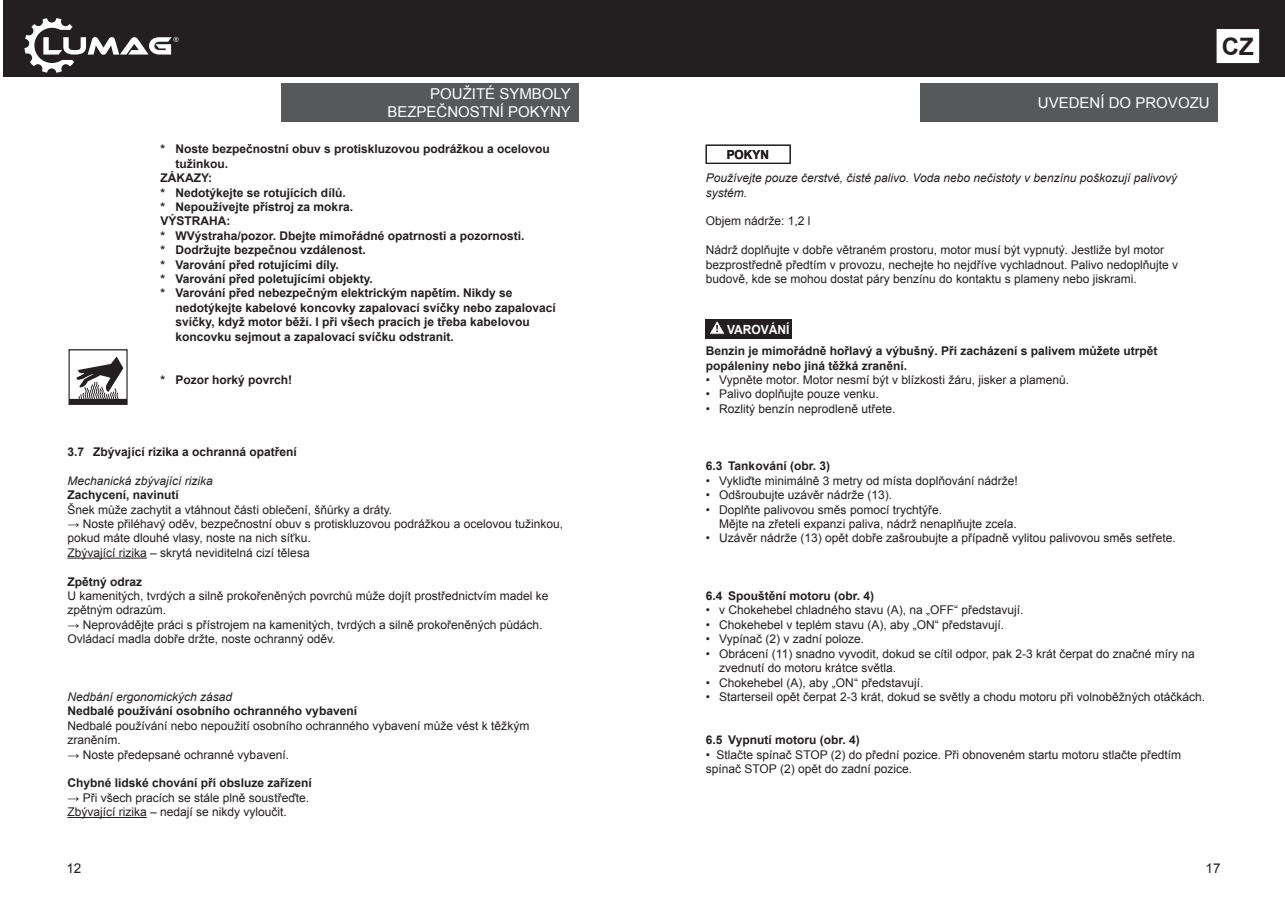
<style>
.page{position:relative;width:1285px;height:919px;background:#fff}
.page>*{position:absolute;margin:0;border:0;box-sizing:border-box;transform-origin:0 0}
.t1{font:700 24px "Arial";color:#231f20}
.t2{font:15px/18px "Arial";color:#fff;text-align:right}
.t3{font:13.5px "Arial";color:#231f20}
.t4{font:700 12.6px "Arial";color:#fff;scale:.95 1}
.t5{font:700 12.45px "Arial";color:#231f20;scale:.95 1}
.t6{font:12px/14.4px "Arial";color:#231f20}
.t7{font:700 12px/14.4px "Arial";color:#231f20}
.t8{font:italic 12px/14.4px "Arial";color:#231f20}
</style>
<div class="page">
<div style="left:281px;top:83px;width:298px;height:39px;background:#57585a"></div>
<hr style="left:67px;top:557px;width:80px;height:1px;background:#231f20">
<hr style="left:67px;top:817px;width:80px;height:1px;background:#231f20">
<div style="left:68px;top:349px;width:60px;height:56px;border:1px solid #231f20"></div>
<div style="left:69px;top:399px;width:58px;height:5px;background:#231f20"></div>
<svg style="left:76px;top:356px;width:47px;height:43px"></svg>
<svg style="left:705px;top:145px;width:85px;height:19px"></svg>
<div style="left:705px;top:319px;width:86px;height:19px;background:#231f20"></div>
<svg style="left:710px;top:321px;width:14px;height:13px"></svg>
<div style="left:920px;top:83px;width:297px;height:39px;background:#57585a"></div>
<div style="left:3px;top:0;width:1280px;height:77px;background:#231f20"></div>
<svg style="left:24px;top:18px;width:154px;height:55px"></svg>
<div style="left:1216px;top:30px;width:42px;height:32px;background:#fff"></div>
<div style="left:1216px;top:29px;width:42px;height:34px;border:2px solid #fff"></div>
<p class="t2" style="left:387px;top:85px;width:185px">POUŽITÉ SYMBOLY<br>BEZPEČNOSTNÍ POKYNY</p>
<p class="t7" style="left:175px;top:142px;width:376px">Noste bezpečnostní obuv s protiskluzovou podrážkou a ocelovou</p>
<p class="t7" style="left:175px;top:157px;width:54px">tužinkou.</p>
<p class="t7" style="left:160px;top:171px;width:53px">ZÁKAZY:</p>
<p class="t7" style="left:175px;top:185px;width:172px">Nedotýkejte se rotujících dílů.</p>
<p class="t7" style="left:175px;top:200px;width:179px">Nepoužívejte přístroj za mokra.</p>
<p class="t7" style="left:160px;top:214px;width:71px">VÝSTRAHA:</p>
<p class="t7" style="left:175px;top:229px;width:350px">WVýstraha/pozor. Dbejte mimořádné opatrnosti a pozornosti.</p>
<p class="t7" style="left:175px;top:243px;width:192px">Dodržujte bezpečnou vzdálenost.</p>
<p class="t7" style="left:175px;top:257px;width:165px">Varování před rotujícími díly.</p>
<p class="t7" style="left:175px;top:272px;width:199px">Varování před poletujícími objekty.</p>
<p class="t7" style="left:175px;top:286px;width:338px">Varování před nebezpečným elektrickým napětím. Nikdy se</p>
<p class="t7" style="left:175px;top:301px;width:382px">nedotýkejte kabelové koncovky zapalovací svíčky nebo zapalovací</p>
<p class="t7" style="left:175px;top:315px;width:355px">svíčky, když motor běží. I při všech pracích je třeba kabelovou</p>
<p class="t7" style="left:175px;top:329px;width:280px">koncovku sejmout a zapalovací svíčku odstranit.</p>
<p class="t7" style="left:175px;top:373px;width:118px">Pozor horký povrch!</p>
<p class="t7" style="left:160px;top:142px;width:6px">*</p>
<p class="t7" style="left:160px;top:185px;width:6px">* *</p>
<p class="t7" style="left:160px;top:229px;width:6px;text-align:justify">* * * * *</p>
<p class="t7" style="left:160px;top:373px;width:6px">*</p>
<p class="t7" style="left:67px;top:445px;width:231px">3.7 Zbývající rizika a ochranná opatření</p>
<p class="t8" style="left:67px;top:473px;width:147px">Mechanická zbývající rizika</p>
<p class="t7" style="left:67px;top:488px;width:113px">Zachycení, navinutí</p>
<p class="t6" style="left:67px;top:502px;width:326px">Šnek může zachytit a vtáhnout části oblečení, šňůrky a dráty.</p>
<p class="t6" style="left:67px;top:516px;width:497px">→ Noste přiléhavý oděv, bezpečnostní obuv s protiskluzovou podrážkou a ocelovou tužinkou, pokud máte dlouhé vlasy, noste na nich síťku.<br>Zbývající rizika – skrytá neviditelná cizí tělesa</p>
<p class="t7" style="left:67px;top:574px;width:76px">Zpětný odraz</p>
<p class="t6" style="left:67px;top:588px;width:482px">U kamenitých, tvrdých a silně prokořeněných povrchů může dojít prostřednictvím madel ke zpětným odrazům.</p>
<p class="t6" style="left:67px;top:617px;width:476px">→ Neprovádějte práci s přístrojem na kamenitých, tvrdých a silně prokořeněných půdách.<br>Ovládací madla dobře držte, noste ochranný oděv.</p>
<p class="t8" style="left:67px;top:689px;width:166px">Nedbání ergonomických zásad</p>
<p class="t7" style="left:67px;top:704px;width:291px">Nedbalé používání osobního ochranného vybavení</p>
<p class="t6" style="left:67px;top:718px;width:463px">Nedbalé používání nebo nepoužití osobního ochranného vybavení může vést k těžkým zraněním.</p>
<p class="t6" style="left:67px;top:747px;width:223px">→ Noste předepsané ochranné vybavení.</p>
<p class="t7" style="left:67px;top:776px;width:246px">Chybné lidské chování při obsluze zařízení</p>
<p class="t6" style="left:67px;top:790px;width:243px">→ Při všech pracích se stále plně soustřeďte.<br>Zbývající rizika – nedají se nikdy vyloučit.</p>
<p class="t3" style="left:66px;top:859px;width:17px">12</p>
<h1 class="t1" style="left:1221px;top:30px;width:33px">CZ</h1>
<p class="t2" style="left:1037px;top:94px;width:173px">UVEDENÍ DO PROVOZU</p>
<p class="t5" style="left:726px;top:147px;width:46px">POKYN</p>
<p class="t8" style="left:705px;top:171px;width:473px">Používejte pouze čerstvé, čisté palivo. Voda nebo nečistoty v benzínu poškozují palivový systém.</p>
<p class="t6" style="left:705px;top:214px;width:106px">Objem nádrže: 1,2 l</p>
<p class="t6" style="left:705px;top:243px;width:474px">Nádrž doplňujte v dobře větraném prostoru, motor musí být vypnutý. Jestliže byl motor bezprostředně předtím v provozu, nechejte ho nejdříve vychladnout. Palivo nedoplňujte v budově, kde se mohou dostat páry benzínu do kontaktu s plameny nebo jiskrami.</p>
<p class="t4" style="left:726px;top:321px;width:67px">VAROVÁNÍ</p>
<p class="t7" style="left:705px;top:344px;width:453px">Benzin je mimořádně hořlavý a výbušný. Při zacházení s palivem můžete utrpět popáleniny nebo jiná těžká zranění.</p>
<p class="t6" style="left:719px;top:372px;width:351px">Vypněte motor. Motor nesmí být v blízkosti žáru, jisker a plamenů.<br>Palivo doplňujte pouze venku.<br>Rozlitý benzín neprodleně utřete.</p>
<p class="t6" style="left:705px;top:372px;width:6px;text-align:justify">• • •</p>
<p class="t7" style="left:705px;top:459px;width:126px">6.3 Tankování (obr. 3)</p>
<p class="t6" style="left:705px;top:473px;width:313px">• Vykliďte minimálně 3 metry od místa doplňování nádrže!</p>
<p class="t6" style="left:705px;top:488px;width:188px">• Odšroubujte uzávěr nádrže (13).</p>
<p class="t6" style="left:719px;top:502px;width:299px;text-indent:-14px">• Doplňte palivovou směs pomocí trychtýře.<br>Mějte na zřeteli expanzi paliva, nádrž nenaplňujte zcela.</p>
<p class="t6" style="left:705px;top:531px;width:471px">• Uzávěr nádrže (13) opět dobře zašroubujte a případně vylitou palivovou směs setřete.</p>
<p class="t7" style="left:705px;top:589px;width:170px">6.4 Spouštění motoru (obr. 4)</p>
<p class="t6" style="left:705px;top:603px;width:319px">• v Chokehebel chladného stavu (A), na „OFF“ představují.</p>
<p class="t6" style="left:705px;top:617px;width:300px">• Chokehebel v teplém stavu (A), aby „ON“ představují.</p>
<p class="t6" style="left:705px;top:632px;width:160px">• Vypínač (2) v zadní poloze.</p>
<p class="t6" style="left:719px;top:646px;width:477px;text-indent:-14px">• Obrácení (11) snadno vyvodit, dokud se cítil odpor, pak 2-3 krát čerpat do značné míry na zvednutí do motoru krátce světla.</p>
<p class="t6" style="left:705px;top:675px;width:219px">• Chokehebel (A), aby „ON“ představují.</p>
<p class="t6" style="left:705px;top:689px;width:501px">• Starterseil opět čerpat 2-3 krát, dokud se světly a chodu motoru při volnoběžných otáčkách.</p>
<p class="t7" style="left:705px;top:733px;width:156px">6.5 Vypnutí motoru (obr. 4)</p>
<p class="t6" style="left:705px;top:747px;width:477px">• Stlačte spínač STOP (2) do přední pozice. Při obnoveném startu motoru stlačte předtím spínač STOP (2) opět do zadní pozice.</p>
<p class="t3" style="left:1205px;top:859px;width:17px">17</p>
</div>
